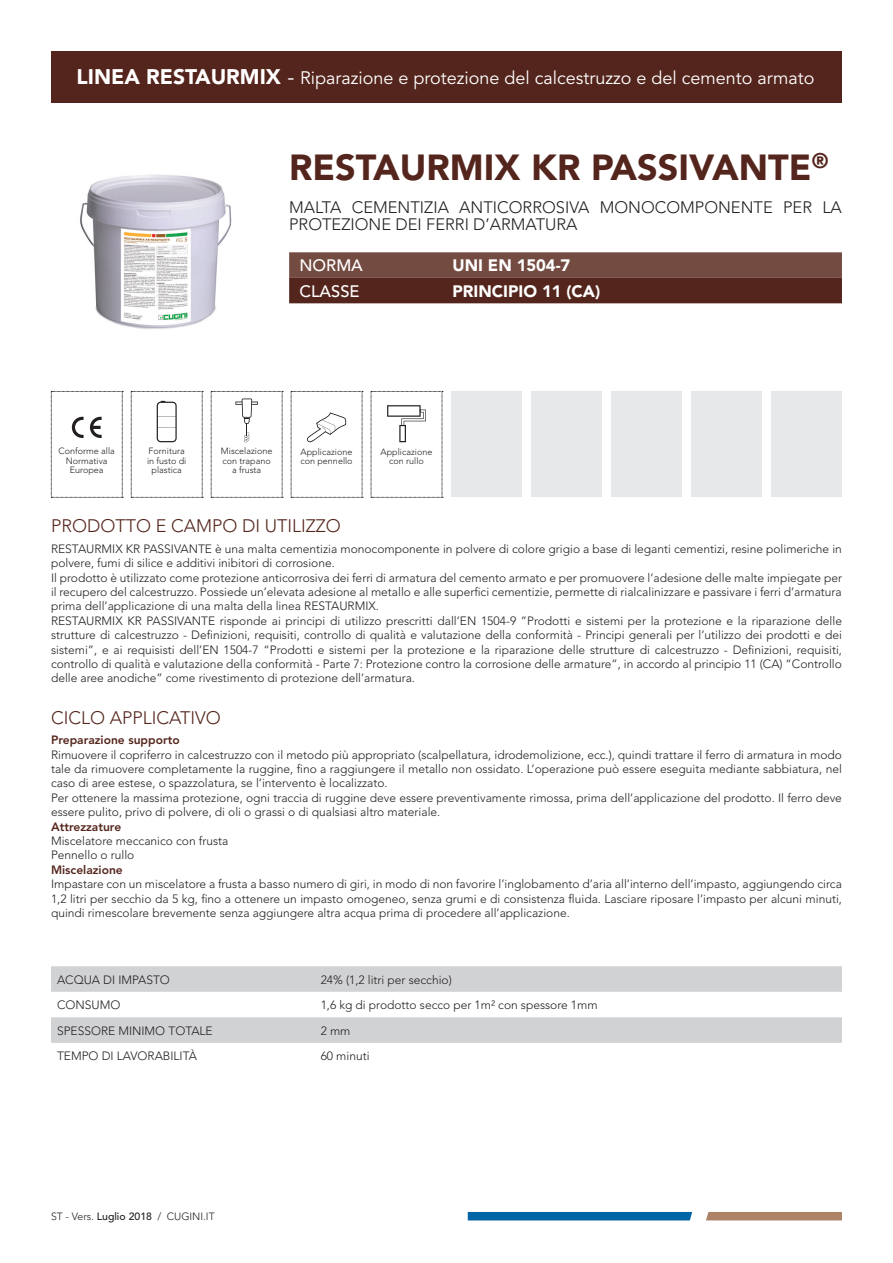
<style>
.page{position:relative;width:893px;height:1263px;background:#fff}
.page>*{position:absolute;margin:0;border:0;box-sizing:border-box;transform-origin:0 0}
.t1{font:900 36px "Avenir LT Std";color:#54251c}
.t2{font:18px "Avenir LT Std";color:#fff}
.t3{font:300 18px "Avenir LT Std";color:#54251c}
.t4{font:300 16.5px/16.5px "Avenir LT Std";color:#231f20}
.t5{font:900 16.5px "Avenir LT Std";color:#fff}
.t6{font:500 16.5px "Avenir LT Std";color:#fff}
.t7{font:300 12px/14.4px "Avenir LT Std";color:#231f20}
.t8{font:800 12px "Avenir LT Std";color:#54251c}
.t9{font:300 10.5px "Avenir LT Std";color:#231f20}
.t10{font:300 9px/9.4px "Avenir LT Std";color:#231f20;text-align:center}
.s1{font-weight:900;font-size:21px}
.s2{font-size:21px}
.s3{font-weight:500}
</style>
<div class="page">
<div style="left:468px;top:1212px;width:224px;height:8px;background:#0065a4"></div>
<svg style="left:706px;top:1212px;width:136px;height:8px"></svg>
<div style="left:51px;top:51px;width:791px;height:51px;background:#54251c"></div>
<svg style="left:289px;top:252px;width:553px;height:51px;background:#653a30"></svg>
<svg style="left:51px;top:966px;width:791px;height:77px;fill:#d1d2d4"></svg>
<svg style="left:51px;top:391px;width:72px;height:107px"></svg>
<div style="left:451px;top:391px;width:71px;height:106px;background:#e6e7e9"></div>
<div style="left:531px;top:391px;width:71px;height:106px;background:#e6e7e9"></div>
<div style="left:611px;top:391px;width:71px;height:106px;background:#e6e7e9"></div>
<div style="left:691px;top:391px;width:71px;height:106px;background:#e6e7e9"></div>
<div style="left:771px;top:391px;width:71px;height:106px;background:#e6e7e9"></div>
<svg style="left:211px;top:391px;width:72px;height:107px"></svg>
<img style="left:80px;top:174px;width:152px;height:155px">
<svg style="left:291px;top:391px;width:72px;height:107px"></svg>
<svg style="left:131px;top:391px;width:72px;height:107px"></svg>
<svg style="left:371px;top:391px;width:72px;height:107px"></svg>
<h2 class="t2" style="left:77px;top:67px;width:739px"><span class="s1">LINEA RESTAURMIX</span> <span class="s2">-</span> Riparazione e protezione del calcestruzzo e del cemento armato</h2>
<h1 class="t1" style="left:289px;top:146px;width:541px">RESTAURMIX KR PASSIVANTE<sup>®</sup></h1>
<h3 class="t4" style="left:289px;top:199px;width:554px">MALTA CEMENTIZIA ANTICORROSIVA MONOCOMPONENTE PER LA<br>PROTEZIONE DEI FERRI D’ARMATURA</h3>
<h3 class="t6" style="left:299px;top:256px;width:65px">NORMA</h3>
<h3 class="t5" style="left:452px;top:256px;width:119px">UNI EN 1504-7</h3>
<h3 class="t6" style="left:299px;top:282px;width:62px">CLASSE</h3>
<h3 class="t5" style="left:452px;top:281px;width:149px">PRINCIPIO 11 (CA)</h3>
<p class="t10" style="left:59px;top:447px;width:58px">Conforme alla<br>Normativa<br>Europea</p>
<p class="t10" style="left:147px;top:447px;width:41px">Fornitura in fusto di plastica</p>
<p class="t10" style="left:300px;top:447px;width:54px;text-align:left">Applicazione con pennello</p>
<p class="t10" style="left:381px;top:447px;width:53px">Applicazione con rullo</p>
<p class="t10" style="left:221px;top:447px;width:53px">Miscelazione con trapano a frusta</p>
<h2 class="t3" style="left:51px;top:516px;width:291px">PRODOTTO E CAMPO DI UTILIZZO</h2>
<p class="t7" style="left:51px;top:541px;width:792px">RESTAURMIX KR PASSIVANTE è una malta cementizia monocomponente in polvere di colore grigio a base di leganti cementizi, resine polimeriche in polvere, fumi di silice e additivi inibitori di corrosione.<br>Il prodotto è utilizzato come protezione anticorrosiva dei ferri di armatura del cemento armato e per promuovere l’adesione delle malte impiegate per il recupero del calcestruzzo. Possiede un’elevata adesione al metallo e alle superfici cementizie, permette di rialcalinizzare e passivare i ferri d’armatura prima dell’applicazione di una malta della linea RESTAURMIX.<br>RESTAURMIX KR PASSIVANTE risponde ai principi di utilizzo prescritti dall’EN 1504-9 ”Prodotti e sistemi per la protezione e la riparazione delle strutture di calcestruzzo - Definizioni, requisiti, controllo di qualità e valutazione della conformità - Principi generali per l’utilizzo dei prodotti e dei sistemi”, e ai requisisti dell’EN 1504-7 “Prodotti e sistemi per la protezione e la riparazione delle strutture di calcestruzzo - Definizioni, requisiti, controllo di qualità e valutazione della conformità - Parte 7: Protezione contro la corrosione delle armature”, in accordo al principio 11 (CA) “Controllo delle aree anodiche” come rivestimento di protezione dell’armatura.</p>
<h2 class="t3" style="left:51px;top:707px;width:171px">CICLO APPLICATIVO</h2>
<p class="t8" style="left:51px;top:733px;width:130px">Preparazione supporto</p>
<p class="t7" style="left:51px;top:747px;width:792px">Rimuovere il copriferro in calcestruzzo con il metodo più appropriato (scalpellatura, idrodemolizione, ecc.), quindi trattare il ferro di armatura in modo tale da rimuovere completamente la ruggine, fino a raggiungere il metallo non ossidato. L’operazione può essere eseguita mediante sabbiatura, nel caso di aree estese, o spazzolatura, se l’intervento è localizzato.<br>Per ottenere la massima protezione, ogni traccia di ruggine deve essere preventivamente rimossa, prima dell’applicazione del prodotto. Il ferro deve essere pulito, privo di polvere, di oli o grassi o di qualsiasi altro materiale.</p>
<p class="t8" style="left:51px;top:819px;width:72px">Attrezzature</p>
<p class="t7" style="left:51px;top:834px;width:179px">Miscelatore meccanico con frusta<br>Pennello o rullo</p>
<p class="t8" style="left:51px;top:862px;width:73px">Miscelazione</p>
<p class="t7" style="left:51px;top:877px;width:792px;text-align:justify">Impastare con un miscelatore a frusta a basso numero di giri, in modo di non favorire l’inglobamento d’aria all’interno dell’impasto, aggiungendo circa 1,2 litri per secchio da 5 kg, fino a ottenere un impasto omogeneo, senza grumi e di consistenza fluida. Lasciare riposare l’impasto per alcuni minuti, quindi rimescolare brevemente senza aggiungere altra acqua prima di procedere all’applicazione.</p>
<p class="t7" style="left:57px;top:972px;width:114px">ACQUA DI IMPASTO</p>
<p class="t7" style="left:321px;top:972px;width:133px">24% (1,2 litri per secchio)</p>
<p class="t7" style="left:57px;top:998px;width:65px">CONSUMO</p>
<p class="t7" style="left:321px;top:998px;width:278px">1,6 kg di prodotto secco per 1m² con spessore 1mm</p>
<p class="t7" style="left:57px;top:1023px;width:157px">SPESSORE MINIMO TOTALE</p>
<p class="t7" style="left:321px;top:1023px;width:31px">2 mm</p>
<p class="t7" style="left:57px;top:1049px;width:141px">TEMPO DI LAVORABILITÀ</p>
<p class="t7" style="left:321px;top:1049px;width:50px">60 minuti</p>
<p class="t9" style="left:51px;top:1210px;width:165px">ST - Vers. <span class="s3">Luglio 2018</span> / CUGINI.IT</p>
</div>
